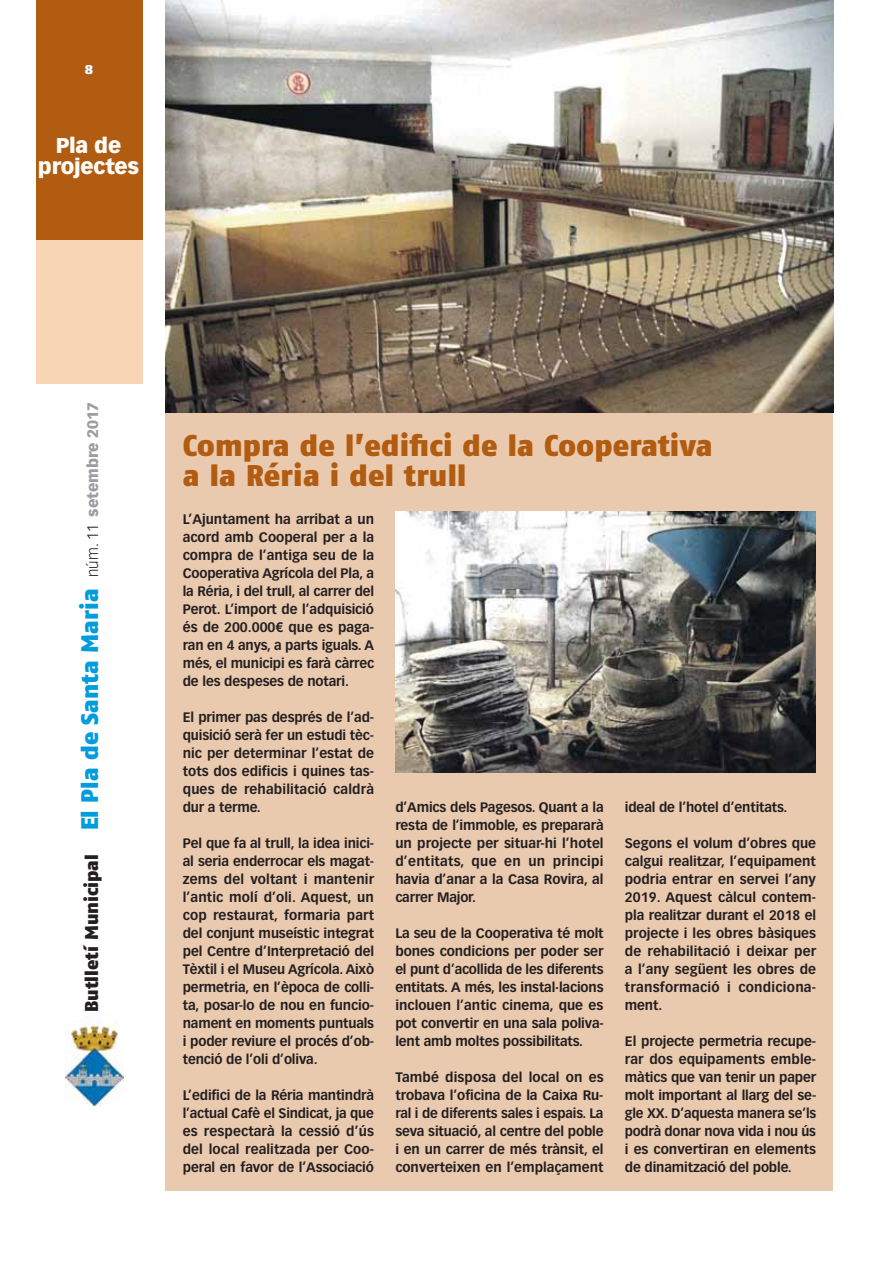
<style>
.page{position:relative;width:893px;height:1263px;background:#fff}
.page>*{position:absolute;margin:0;border:0;box-sizing:border-box;transform-origin:0 0}
.t1{font:900 30px/30px "Fago No";letter-spacing:.01em;color:#b15c11}
.t2{font:900 21px/21px "Vectora LH";letter-spacing:-.01em;color:#fff;text-align:center}
.t3{font:900 18.6px "Fago No";color:#231f20}
.t4{font:700 13.5px/18px "Vectora LH";letter-spacing:-.01em;color:#231f20;text-align:justify}
.t5{font:900 13.5px "Fago No";color:#fff}
.s1{font-size:24px;color:#009cde}
.s2{font-family:"Vectora LH";font-weight:300;font-size:15px}
.s3{font-family:"Vectora LH";font-size:15px;color:#9b9da0}
</style>
<div class="page">
<img style="left:66px;top:1013px;width:57px;height:92px">
<div style="left:166px;top:136px;width:667px;height:1054px;background:#eacaaf"></div>
<div style="left:36px;top:130px;width:106px;height:254px;background:#f8d5b5"></div>
<div style="left:36px;top:0;width:106px;height:240px;background:#b15c11"></div>
<img style="left:166px;top:0;width:667px;height:412px">
<img style="left:395px;top:511px;width:420px;height:261px">
<p class="t5" style="left:85px;top:64px;width:10px">8</p>
<h2 class="t2" style="left:38px;top:136px;width:103px">Pla de projectes</h2>
<h3 class="t3" style="left:85px;top:1012px;width:611px;rotate:-90deg">Butlletí Municipal <span class="s1">El Pla de Santa Maria</span> <span class="s2">núm. 11</span> <span class="s3">setembre 2017</span></h3>
<h1 class="t1" style="left:183px;top:433px;width:531px">Compra de l’edifici de la Cooperativa a la Réria i del trull</h1>
<p class="t4" style="left:183px;top:511px;width:193px">L’Ajuntament ha arribat a un acord amb Cooperal per a la compra de l’antiga seu de la Cooperativa Agrícola del Pla, a la Réria, i del trull, al carrer del Perot. L’import de l’adquisició és de 200.000€ que es paga&shy;ran en 4 anys, a parts iguals. A més, el municipi es farà càrrec de les despeses de notari.</p>
<p class="t4" style="left:183px;top:709px;width:193px">El primer pas després de l’ad&shy;quisició serà fer un estudi tèc&shy;nic per determinar l’estat de tots dos edificis i quines tas&shy;ques de rehabilitació caldrà dur a terme.</p>
<p class="t4" style="left:183px;top:835px;width:193px">Pel que fa al trull, la idea inici&shy;al seria enderrocar els magat&shy;zems del voltant i mantenir l’antic molí d’oli. Aquest, un cop restaurat, formaria part del conjunt museístic integrat pel Centre d’Interpretació del Tèxtil i el Museu Agrícola. Això permetria, en l’època de colli&shy;ta, posar-lo de nou en funcio&shy;nament en moments puntuals i poder reviure el procés d’ob&shy;tenció de l’oli d’oliva.</p>
<p class="t4" style="left:183px;top:1087px;width:193px">L’edifici de la Réria mantindrà l’actual Cafè el Sindicat, ja que es respectarà la cessió d’ús del local realitzada per Coo&shy;peral en favor de l’Associació</p>
<p class="t4" style="left:395px;top:799px;width:210px">d’Amics dels Pagesos. Quant a la resta de l’immoble, es prepararà un projecte per situar-hi l’hotel d’entitats, que en un principi havia d’anar a la Casa Rovira, al carrer Major.</p>
<p class="t4" style="left:395px;top:925px;width:210px">La seu de la Cooperativa té molt bones condicions per poder ser el punt d’acollida de les diferents entitats. A més, les instal·lacions inclouen l’antic cinema, que es pot convertir en una sala poliva&shy;lent amb moltes possibilitats.</p>
<p class="t4" style="left:395px;top:1069px;width:210px">També disposa del local on es trobava l’oficina de la Caixa Ru&shy;ral i de diferents sales i espais. La seva situació, al centre del poble i en un carrer de més trànsit, el converteixen en l’emplaçament</p>
<p class="t4" style="left:625px;top:799px;width:164px">ideal de l’hotel d’entitats.</p>
<p class="t4" style="left:625px;top:835px;width:193px">Segons el volum d’obres que calgui realitzar, l’equipament podria entrar en servei l’any 2019. Aquest càlcul contem&shy;pla realitzar durant el 2018 el projecte i les obres bàsiques de rehabilitació i deixar per a l’any següent les obres de transformació i condiciona&shy;ment.</p>
<p class="t4" style="left:625px;top:1033px;width:193px">El projecte permetria recupe&shy;rar dos equipaments emble&shy;màtics que van tenir un paper molt important al llarg del se&shy;gle XX. D’aquesta manera se’ls podrà donar nova vida i nou ús i es convertiran en elements de dinamització del poble.</p>
</div>
